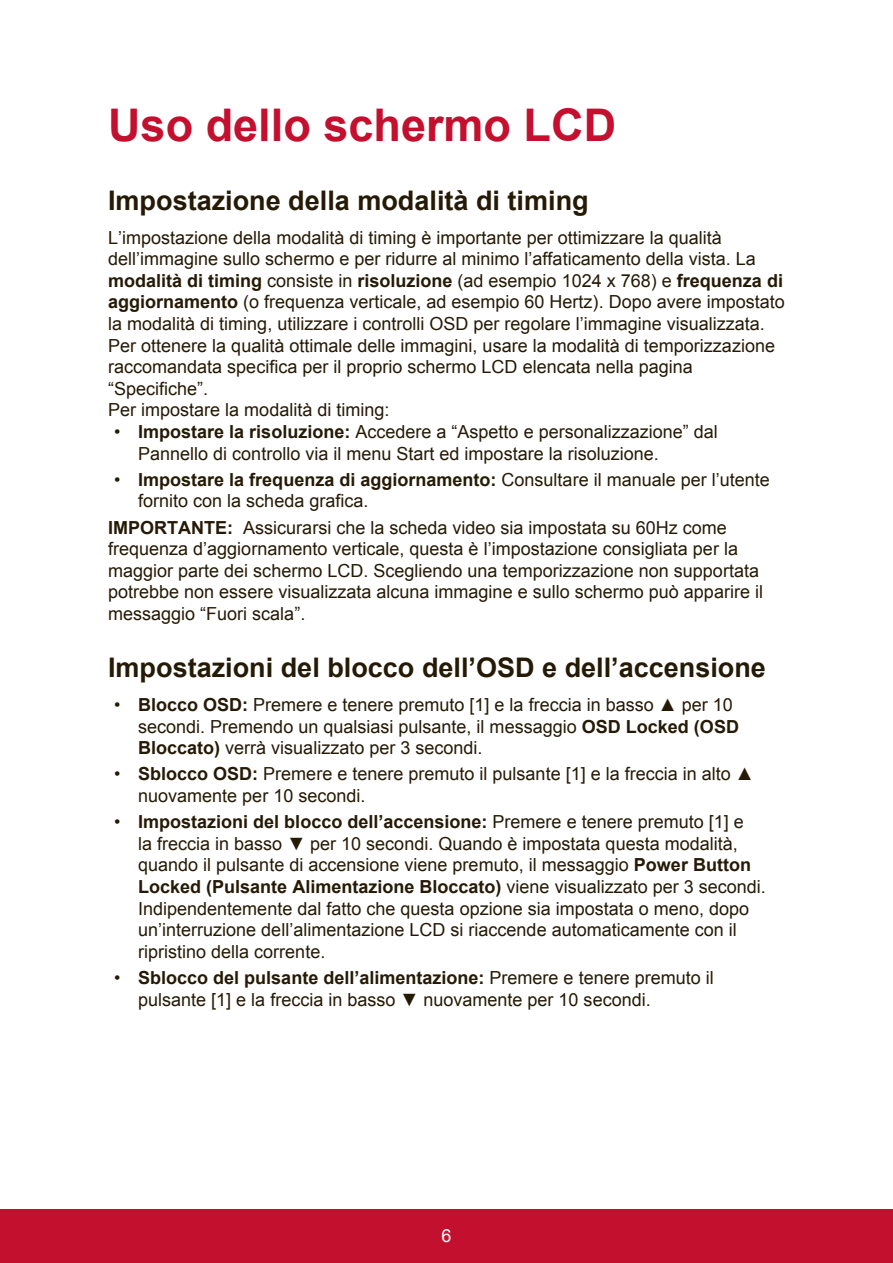
<style>
.page{position:relative;width:893px;height:1263px;background:#fff}
.page>*{position:absolute;margin:0;border:0;box-sizing:border-box;transform-origin:0 0}
.t1{font:700 45px "Arial";color:#c3102f}
.t2{font:700 27px "Arial";color:#251a05}
.t3{font:18px/21.6px "Arial";color:#251a05}
.t4{font:18px "Arial";color:#fff}
.s1{font-weight:700}
</style>
<div class="page">
<div style="left:0;top:1210px;width:892px;height:53px;background:#c3102f"></div>
<h1 class="t1" style="left:108px;top:95px;width:509px">Uso dello schermo LCD</h1>
<h2 class="t2" style="left:108px;top:182px;width:482px">Impostazione della modalità di timing</h2>
<p class="t3" style="left:108px;top:227px;width:678px">L’impostazione della modalità di timing è importante per ottimizzare la qualità dell’immagine sullo schermo e per ridurre al minimo l’affaticamento della vista. La <span class="s1">modalità di timing</span> consiste in <span class="s1">risoluzione</span> (ad esempio 1024 x 768) e <span class="s1">frequenza di aggiornamento</span> (o frequenza verticale, ad esempio 60 Hertz). Dopo avere impostato la modalità di timing, utilizzare i controlli OSD per regolare l’immagine visualizzata.<br>Per ottenere la qualità ottimale delle immagini, usare la modalità di temporizzazione raccomandata specifica per il proprio schermo LCD elencata nella pagina “Specifiche”.<br>Per impostare la modalità di timing:</p>
<p class="t3" style="left:138px;top:421px;width:581px;text-indent:-24px">• <span class="s1">Impostare la risoluzione:</span> Accedere a “Aspetto e personalizzazione” dal<br>Pannello di controllo via il menu Start ed impostare la risoluzione.</p>
<p class="t3" style="left:138px;top:469px;width:633px;text-indent:-24px">• <span class="s1">Impostare la frequenza di aggiornamento:</span> Consultare il manuale per l’utente fornito con la scheda grafica.</p>
<p class="t3" style="left:108px;top:516px;width:656px"><span class="s1">IMPORTANTE:</span> Assicurarsi che la scheda video sia impostata su 60Hz come frequenza d’aggiornamento verticale, questa è l’impostazione consigliata per la maggior parte dei schermo LCD. Scegliendo una temporizzazione non supportata potrebbe non essere visualizzata alcuna immagine e sullo schermo può apparire il messaggio “Fuori scala”.</p>
<h2 class="t2" style="left:108px;top:650px;width:659px">Impostazioni del blocco dell’OSD e dell’accensione</h2>
<p class="t3" style="left:138px;top:694px;width:602px;text-indent:-24px">• <span class="s1">Blocco OSD:</span> Premere e tenere premuto [1] e la freccia in basso ▲ per 10 secondi. Premendo un qualsiasi pulsante, il messaggio <span class="s1">OSD Locked (OSD<br>Bloccato)</span> verrà visualizzato per 3 secondi.</p>
<p class="t3" style="left:138px;top:763px;width:617px;text-indent:-24px">• <span class="s1">Sblocco OSD:</span> Premere e tenere premuto il pulsante [1] e la freccia in alto ▲ nuovamente per 10 secondi.</p>
<p class="t3" style="left:138px;top:811px;width:629px;text-indent:-24px">• <span class="s1">Impostazioni del blocco dell’accensione:</span> Premere e tenere premuto [1] e<br>la freccia in basso ▼ per 10 secondi. Quando è impostata questa modalità, quando il pulsante di accensione viene premuto, il messaggio <span class="s1">Power Button Locked (Pulsante Alimentazione Bloccato)</span> viene visualizzato per 3 secondi.<br>Indipendentemente dal fatto che questa opzione sia impostata o meno, dopo un’interruzione dell’alimentazione LCD si riaccende automaticamente con il ripristino della corrente.</p>
<p class="t3" style="left:138px;top:967px;width:577px;text-indent:-24px">• <span class="s1">Sblocco del pulsante dell’alimentazione:</span> Premere e tenere premuto il pulsante [1] e la freccia in basso ▼ nuovamente per 10 secondi.</p>
<p class="t4" style="left:441px;top:1223px;width:12px">6</p>
</div>
